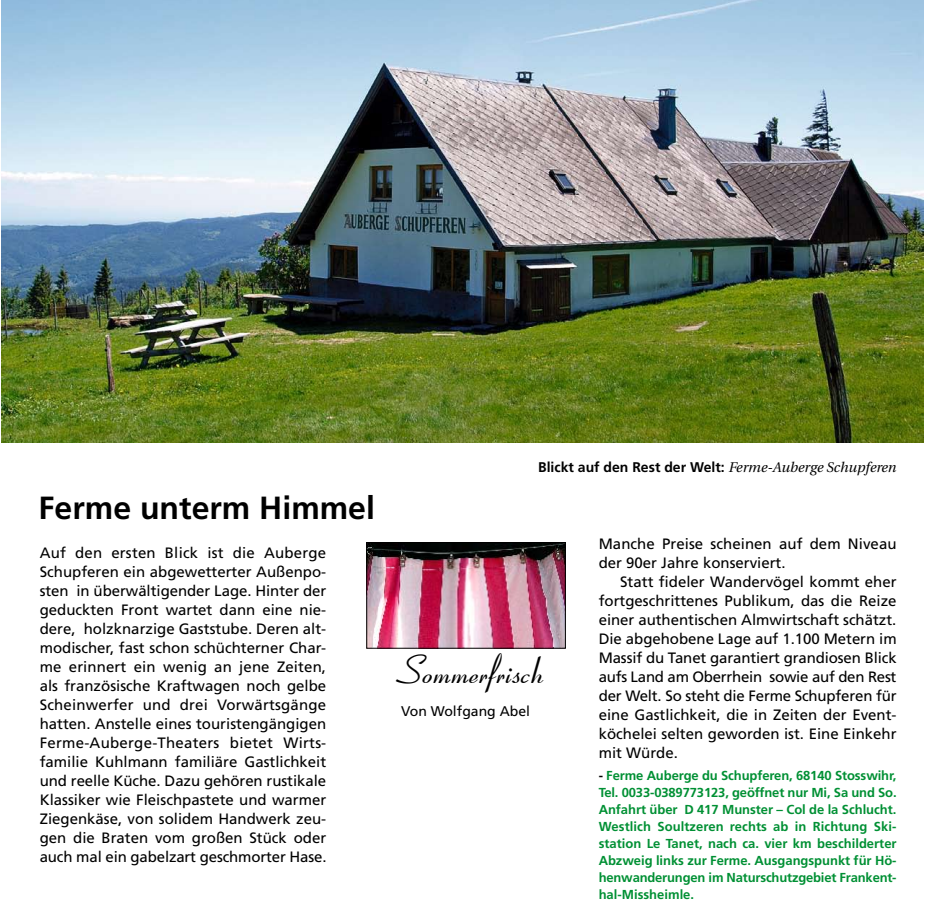
<style>
.page{position:relative;width:925px;height:908px;background:#fff}
.page>*{position:absolute;margin:0;border:0;box-sizing:border-box;transform-origin:0 0}
.t1{font:39px "Coronet";color:#000}
.t2{font:700 32px "Frutiger";color:#000}
.t3{font:15px/19px "Frutiger";color:#000;text-align:justify}
.t4{font:700 14px "Frutiger";color:#000}
.t5{font:14px "Frutiger";color:#000}
.t6{font:700 13px/16.9px "Frutiger";letter-spacing:-.015em;color:#009034;text-align:justify}
.s1{font-family:"Utopia";font-weight:400;font-style:italic}
.s2{color:#000}
</style>
<div class="page">
<img style="left:368px;top:544px;width:195px;height:102px">
<div style="left:366px;top:542px;width:199px;height:106px;border:1px solid #000"></div>
<img style="left:2px;top:0;width:921px;height:442px">
<p class="t4" style="left:538px;top:459px;width:360px">Blickt auf den Rest der Welt: <span class="s1">Ferme-Auberge Schupferen</span></p>
<h2 class="t2" style="left:39px;top:488px;width:338px">Ferme unterm Himmel</h2>
<p class="t3" style="left:40px;top:543px;width:288px">Auf den ersten Blick ist die Auberge Schupferen ein abgewetterter Außenpo&shy;sten in überwältigender Lage. Hinter der geduckten Front wartet dann eine nie&shy;dere, holzknarzige Gaststube. Deren alt&shy;modischer, fast schon schüchterner Char&shy;me erinnert ein wenig an jene Zeiten, als französische Kraftwagen noch gelbe Scheinwerfer und drei Vorwärtsgänge hatten. Anstelle eines touristengängigen Ferme-Auberge-Theaters bietet Wirts&shy;familie Kuhlmann familiäre Gastlichkeit und reelle Küche. Dazu gehören rustikale Klassiker wie Fleischpastete und warmer Ziegenkäse, von solidem Handwerk zeu&shy;gen die Braten vom großen Stück oder auch mal ein gabelzart geschmorter Hase.</p>
<p class="t3" style="left:598px;top:534px;width:299px">Manche Preise scheinen auf dem Niveau der 90er Jahre konserviert.</p>
<p class="t3" style="left:598px;top:572px;width:299px;text-indent:21px">Statt fideler Wandervögel kommt eher fortgeschrittenes Publikum, das die Reize einer authentischen Almwirtschaft schätzt.<br>Die abgehobene Lage auf 1.100 Metern im Massif du Tanet garantiert grandiosen Blick aufs Land am Oberrhein sowie auf den Rest der Welt. So steht die Ferme Schupferen für eine Gastlichkeit, die in Zeiten der Event&shy;köchelei selten geworden ist. Eine Einkehr mit Würde.</p>
<p class="t6" style="left:598px;top:767px;width:299px"><span class="s2">-</span> Ferme Auberge du Schupferen, 68140 Stosswihr, Tel. 0033-0389773123, geöffnet nur Mi, Sa und So.<br>Anfahrt über D 417 Munster – Col de la Schlucht.<br>Westlich Soultzeren rechts ab in Richtung Ski&shy;station Le Tanet, nach ca. vier km beschilderter Abzweig links zur Ferme. Ausgangspunkt für Hö&shy;henwanderungen im Naturschutzgebiet Frankent&shy;hal-Missheimle.</p>
<h1 class="t1" style="left:391px;top:645px;width:149px">Sommerfrisch</h1>
<p class="t5" style="left:401px;top:702px;width:130px">Von Wolfgang Abel</p>
</div>
